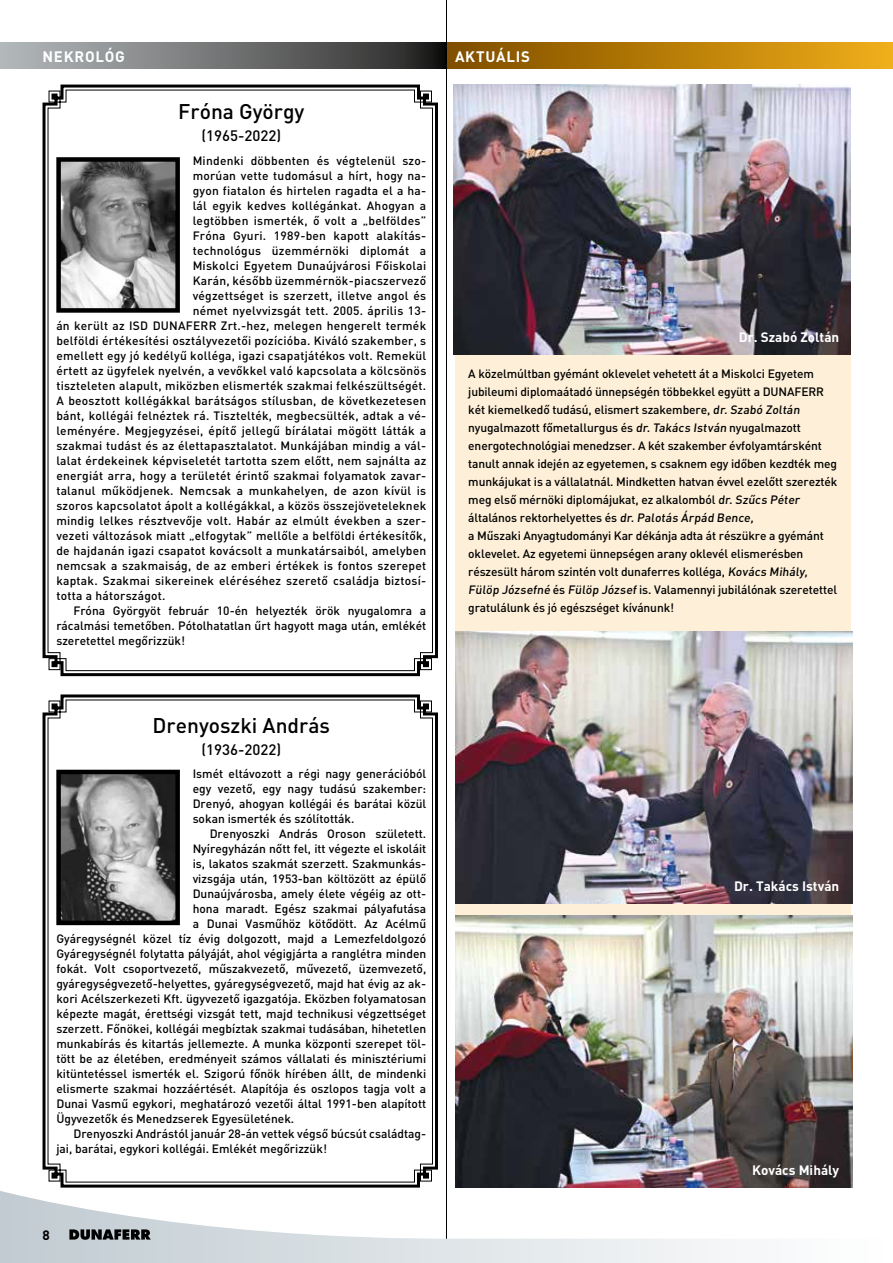
<style>
.page{position:relative;width:893px;height:1263px;background:#fff}
.page>*{position:absolute;margin:0;border:0;box-sizing:border-box;transform-origin:0 0}
.t1{font:500 21px "DIN";color:#000}
.t2{font:500 15px "DIN";color:#000}
.t3{font:700 15px "DIN";letter-spacing:.05em;color:#fff}
.t4{font:700 13.5px "DIN";color:#fff}
.t5{font:700 13.5px "DIN";color:#000}
.t6{font:500 12px/18px "DIN";color:#000;text-align:justify}
.t7{font:500 12px "DIN";letter-spacing:.02em;color:#000}
</style>
<div class="page">
<svg style="left:42px;top:84px;width:396px;height:593px"></svg>
<svg style="left:47px;top:89px;width:386px;height:583px"></svg>
<svg style="left:42px;top:694px;width:396px;height:493px"></svg>
<svg style="left:47px;top:699px;width:386px;height:484px"></svg>
<div style="left:455px;top:354px;width:396px;height:561px;background:#fdefd8"></div>
<div style="left:447px;top:43px;width:446px;height:25px;background:linear-gradient(to right,#7f4c00,#f0ae18)"></div>
<svg style="left:892px;top:43px;width:1px;height:25px"></svg>
<svg style="left:0;top:43px;width:446px;height:25px;background:#6f7071"></svg>
<img style="left:61px;top:162px;width:114px;height:146px">
<div style="left:56px;top:157px;width:124px;height:156px;border:4px solid #000"></div>
<img style="left:61px;top:775px;width:114px;height:145px">
<div style="left:56px;top:770px;width:124px;height:155px;border:4px solid #000"></div>
<hr style="left:446px;top:0;width:1px;height:1263px;background:#000">
<img style="left:454px;top:85px;width:396px;height:269px">
<img style="left:455px;top:631px;width:397px;height:273px">
<img style="left:455px;top:915px;width:397px;height:272px">
<svg style="left:0;top:1187px;width:853px;height:76px"></svg>
<svg style="left:69px;top:1229px;width:82px;height:11px"></svg>
<p class="t3" style="left:43px;top:46px;width:84px">NEKROLÓG</p>
<h1 class="t1" style="left:178px;top:97px;width:128px">Fróna György</h1>
<p class="t2" style="left:201px;top:126px;width:81px">(1965-2022)</p>
<p class="t7" style="left:193px;top:153px;width:235px">Mindenki döbbenten és végtelenül szo-</p>
<p class="t7" style="left:193px;top:168px;width:235px">morúan vette tudomásul a hírt, hogy na-</p>
<p class="t7" style="left:193px;top:183px;width:235px">gyon fiatalon és hirtelen ragadta el a ha-</p>
<p class="t7" style="left:193px;top:198px;width:235px">lál egyik kedves kollégánkat. Ahogyan a</p>
<p class="t7" style="left:193px;top:213px;width:235px">legtöbben ismerték, ő volt a „belföldes”</p>
<p class="t7" style="left:193px;top:228px;width:235px">Fróna Gyuri. 1989-ben kapott alakítás-</p>
<p class="t7" style="left:193px;top:243px;width:235px">technológus üzemmérnöki diplomát a</p>
<p class="t7" style="left:193px;top:258px;width:235px">Miskolci Egyetem Dunaújvárosi Főiskolai</p>
<p class="t7" style="left:193px;top:273px;width:235px">Karán, később üzemmérnök-piacszervező</p>
<p class="t7" style="left:193px;top:288px;width:235px">végzettséget is szerzett, illetve angol és</p>
<p class="t7" style="left:193px;top:303px;width:235px">német nyelvvizsgát tett. 2005. április 13-</p>
<p class="t7" style="left:56px;top:318px;width:371px">án került az ISD DUNAFERR Zrt.-hez, melegen hengerelt termék</p>
<p class="t7" style="left:56px;top:333px;width:371px">belföldi értékesítési osztályvezetői pozícióba. Kiváló szakember, s</p>
<p class="t7" style="left:56px;top:348px;width:371px">emellett egy jó kedélyű kolléga, igazi csapatjátékos volt. Remekül</p>
<p class="t7" style="left:56px;top:363px;width:371px">értett az ügyfelek nyelvén, a vevőkkel való kapcsolata a kölcsönös</p>
<p class="t7" style="left:56px;top:378px;width:371px">tiszteleten alapult, miközben elismerték szakmai felkészültségét.</p>
<p class="t7" style="left:56px;top:393px;width:371px">A beosztott kollégákkal barátságos stílusban, de következetesen</p>
<p class="t7" style="left:56px;top:408px;width:371px">bánt, kollégái felnéztek rá. Tisztelték, megbecsülték, adtak a vé-</p>
<p class="t7" style="left:56px;top:423px;width:371px">leményére. Megjegyzései, építő jellegű bírálatai mögött látták a</p>
<p class="t7" style="left:56px;top:438px;width:371px">szakmai tudást és az élettapasztalatot. Munkájában mindig a vál-</p>
<p class="t7" style="left:56px;top:453px;width:371px">lalat érdekeinek képviseletét tartotta szem előtt, nem sajnálta az</p>
<p class="t7" style="left:56px;top:468px;width:371px">energiát arra, hogy a területét érintő szakmai folyamatok zavar-</p>
<p class="t7" style="left:56px;top:483px;width:371px">talanul működjenek. Nemcsak a munkahelyen, de azon kívül is</p>
<p class="t7" style="left:56px;top:498px;width:371px">szoros kapcsolatot ápolt a kollégákkal, a közös összejöveteleknek</p>
<p class="t7" style="left:56px;top:513px;width:371px">mindig lelkes résztvevője volt. Habár az elmúlt években a szer-</p>
<p class="t7" style="left:56px;top:528px;width:371px">vezeti változások miatt „elfogytak” mellőle a belföldi értékesítők,</p>
<p class="t7" style="left:56px;top:543px;width:371px">de hajdanán igazi csapatot kovácsolt a munkatársaiból, amelyben</p>
<p class="t7" style="left:56px;top:558px;width:371px">nemcsak a szakmaiság, de az emberi értékek is fontos szerepet</p>
<p class="t7" style="left:56px;top:573px;width:371px">kaptak. Szakmai sikereinek eléréséhez szerető családja biztosí-</p>
<p class="t7" style="left:56px;top:588px;width:111px">totta a hátországot.</p>
<p class="t6" style="left:73px;top:601px;width:354px">Fróna Györgyöt február 10-én helyezték örök nyugalomra a</p>
<p class="t6" style="left:56px;top:616px;width:371px">rácalmási temetőben. Pótolhatatlan űrt hagyott maga után, emlékét</p>
<p class="t6" style="left:56px;top:631px;width:130px">szeretettel megőrizzük!</p>
<h1 class="t1" style="left:153px;top:711px;width:179px">Drenyoszki András</h1>
<p class="t2" style="left:201px;top:739px;width:81px">(1936-2022)</p>
<p class="t6" style="left:193px;top:766px;width:235px;line-height:15px">Ismét eltávozott a régi nagy generációból egy vezető, egy nagy tudású szakember:<br>Drenyó, ahogyan kollégái és barátai közül sokan ismerték és szólították.</p>
<p class="t6" style="left:210px;top:824px;width:218px">Drenyoszki András Oroson született.</p>
<p class="t6" style="left:193px;top:839px;width:235px">Nyíregyházán nőtt fel, itt végezte el iskoláit</p>
<p class="t6" style="left:193px;top:854px;width:235px">is, lakatos szakmát szerzett. Szakmunkás-</p>
<p class="t6" style="left:193px;top:869px;width:235px">vizsgája után, 1953-ban költözött az épülő</p>
<p class="t6" style="left:193px;top:884px;width:235px">Dunaújvárosba, amely élete végéig az ott-</p>
<p class="t6" style="left:193px;top:899px;width:235px">hona maradt. Egész szakmai pályafutása</p>
<p class="t6" style="left:193px;top:914px;width:235px">a Dunai Vasműhöz kötődött. Az Acélmű</p>
<p class="t6" style="left:56px;top:929px;width:371px">Gyáregységnél közel tíz évig dolgozott, majd a Lemezfeldolgozó</p>
<p class="t6" style="left:56px;top:944px;width:371px">Gyáregységnél folytatta pályáját, ahol végigjárta a ranglétra minden</p>
<p class="t6" style="left:56px;top:959px;width:371px">fokát. Volt csoportvezető, műszakvezető, művezető, üzemvezető,</p>
<p class="t6" style="left:56px;top:974px;width:371px">gyáregységvezető-helyettes, gyáregységvezető, majd hat évig az ak-</p>
<p class="t6" style="left:56px;top:989px;width:371px">kori Acélszerkezeti Kft. ügyvezető igazgatója. Eközben folyamatosan</p>
<p class="t6" style="left:56px;top:1004px;width:371px">képezte magát, érettségi vizsgát tett, majd technikusi végzettséget</p>
<p class="t6" style="left:56px;top:1019px;width:371px">szerzett. Főnökei, kollégái megbíztak szakmai tudásában, hihetetlen</p>
<p class="t6" style="left:56px;top:1034px;width:371px">munkabírás és kitartás jellemezte. A munka központi szerepet töl-</p>
<p class="t6" style="left:56px;top:1049px;width:371px">tött be az életében, eredményeit számos vállalati és minisztériumi</p>
<p class="t6" style="left:56px;top:1064px;width:371px">kitüntetéssel ismerték el. Szigorú főnök hírében állt, de mindenki</p>
<p class="t6" style="left:56px;top:1079px;width:371px">elismerte szakmai hozzáértését. Alapítója és oszlopos tagja volt a</p>
<p class="t6" style="left:56px;top:1094px;width:371px">Dunai Vasmű egykori, meghatározó vezetői által 1991-ben alapított</p>
<p class="t6" style="left:56px;top:1109px;width:239px">Ügyvezetők és Menedzserek Egyesületének.</p>
<p class="t6" style="left:73px;top:1124px;width:354px">Drenyoszki Andrástól január 28-án vettek végső búcsút családtag-</p>
<p class="t6" style="left:56px;top:1139px;width:272px">jai, barátai, egykori kollégái. Emlékét megőrizzük!</p>
<p class="t5" style="left:43px;top:1225px;width:9px">8</p>
<p class="t3" style="left:455px;top:46px;width:77px">AKTUÁLIS</p>
<p class="t4" style="left:739px;top:328px;width:102px">Dr. Szabó Zoltán</p>
<p class="t6" style="left:468px;top:364px;width:371px;text-align:left">A közelmúltban gyémánt oklevelet vehetett át a Miskolci Egyetem jubileumi diplomaátadó ünnepségén többekkel együtt a DUNAFERR két kiemelkedő tudású, elismert szakembere, dr. Szabó Zoltán nyugalmazott főmetallurgus és dr. Takács István nyugalmazott energotechnológiai menedzser. A két szakember évfolyamtársként tanult annak idején az egyetemen, s csaknem egy időben kezdték meg munkájukat is a vállalatnál. Mindketten hatvan évvel ezelőtt szerezték meg első mérnöki diplomájukat, ez alkalomból dr. Szűcs Péter általános rektorhelyettes és dr. Palotás Árpád Bence,<br>a Műszaki Anyagtudományi Kar dékánja adta át részükre a gyémánt oklevelet. Az egyetemi ünnepségen arany oklevél elismerésben részesült három szintén volt dunaferres kolléga, Kovács Mihály, Fülöp Józsefné és Fülöp József is. Valamennyi jubilálónak szeretettel gratulálunk és jó egészséget kívánunk!</p>
<p class="t4" style="left:734px;top:877px;width:107px">Dr. Takács István</p>
<p class="t4" style="left:752px;top:1161px;width:89px">Kovács Mihály</p>
</div>
